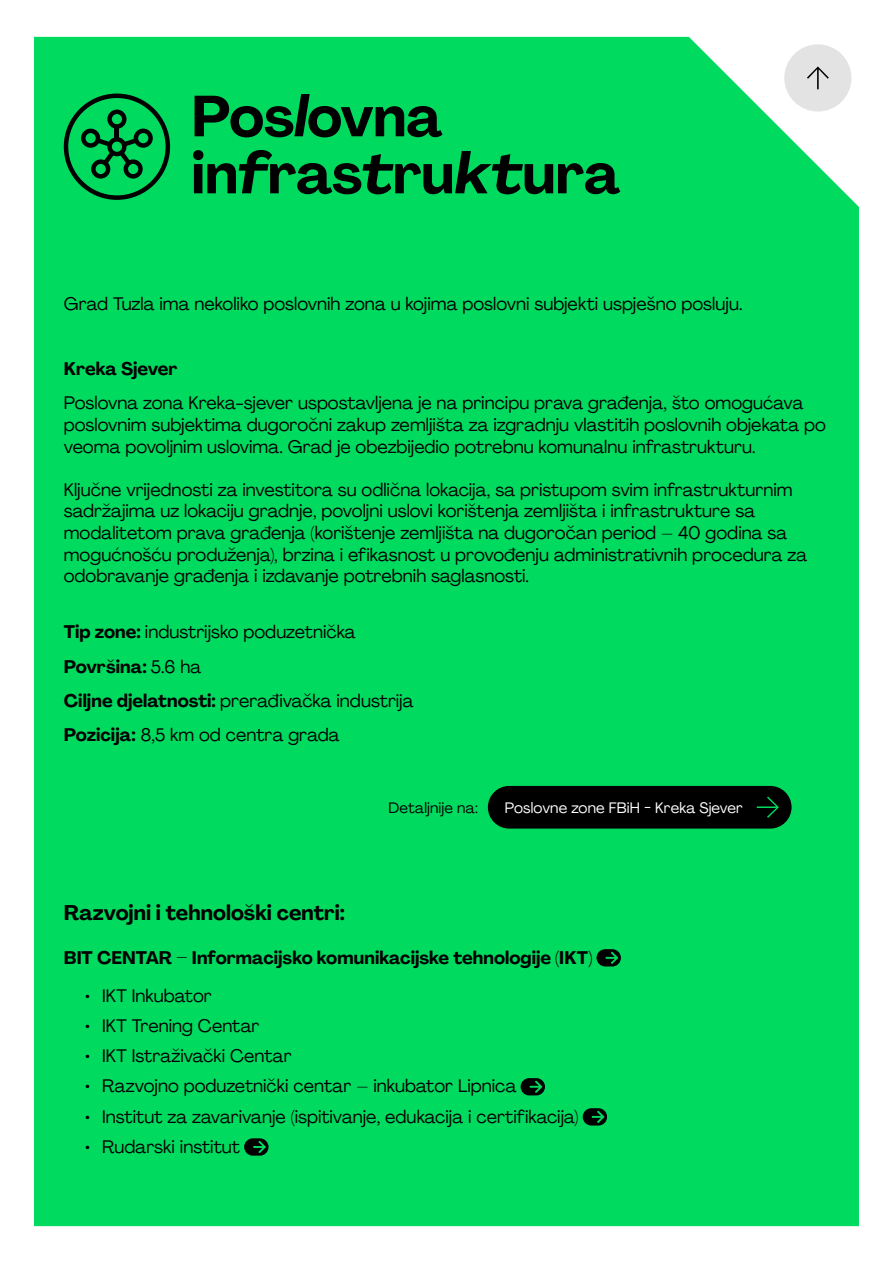
<style>
.page{position:relative;width:893px;height:1263px;background:#fff}
.page>*{position:absolute;margin:0;border:0;box-sizing:border-box;transform-origin:0 0}
.t1{font:700 57px/57px "Agrandir";letter-spacing:-.005em;color:#000}
.t2{font:700 21px "Agrandir";color:#000}
.t3{font:18px/21.6px "Agrandir";color:#000}
.t4{font:700 18px "Agrandir";letter-spacing:.005em;color:#000}
.t5{font:15px "Agrandir";letter-spacing:.01em;color:#fff}
.t6{font:15px "Agrandir";letter-spacing:.01em;color:#000}
.s1{font-style:italic}
.s2{font-style:italic;font-stretch:expanded}
.s3{font-weight:700}
</style>
<div class="page">
<div style="left:34px;top:37px;width:825px;height:1189px;background:#00db60"></div>
<svg style="left:596px;top:949px;width:25px;height:17px"></svg>
<svg style="left:521px;top:1078px;width:24px;height:17px"></svg>
<svg style="left:583px;top:1108px;width:24px;height:17px"></svg>
<svg style="left:244px;top:1138px;width:25px;height:18px"></svg>
<div style="left:488px;top:786px;width:304px;height:42px;background:#000;border-radius:21px"></div>
<svg style="left:757px;top:797px;width:22px;height:21px"></svg>
<svg style="left:64px;top:94px;width:106px;height:106px;background:#00a347"></svg>
<div style="left:784px;top:44px;width:67px;height:68px;background:#e3e3e3;border-radius:50%"></div>
<svg style="left:807px;top:67px;width:22px;height:22px"></svg>
<h1 class="t1" style="left:191px;top:88px;width:430px">Pos<span class="s1">l</span>ovna in<span class="s2">f</span>ras<span class="s2">t</span>ru<span class="s2">kt</span>ura</h1>
<p class="t3" style="left:64px;top:293px;width:680px">Grad Tuzla ima nekoliko poslovnih zona u kojima poslovni subjekti uspješno posluju.</p>
<p class="t4" style="left:64px;top:358px;width:115px">Kreka Sjever</p>
<p class="t3" style="left:64px;top:392px;width:763px">Poslovna zona Kreka-sjever uspostavljena je na principu prava građenja, što omogućava poslovnim subjektima dugoročni zakup zemljišta za izgradnju vlastitih poslovnih objekata po veoma povoljnim uslovima. Grad je obezbijedio potrebnu komunalnu infrastrukturu.</p>
<p class="t3" style="left:64px;top:478px;width:745px">Ključne vrijednosti za investitora su odlična lokacija, sa pristupom svim infrastrukturnim sadržajima uz lokaciju gradnje, povoljni uslovi korištenja zemljišta i infrastrukture sa modalitetom prava građenja (korištenje zemljišta na dugoročan period – 40 godina sa mogućnošću produženja), brzina i efikasnost u provođenju administrativnih procedura za odobravanje građenja i izdavanje potrebnih saglasnosti.</p>
<p class="t3" style="left:64px;top:614px;width:351px;line-height:34.3px"><span class="s3">Tip zone:</span> industrijsko poduzetnička <span class="s3">Površina:</span> 5.6 ha<br><span class="s3">Ciljne djelatnosti:</span> prerađivačka industrija <span class="s3">Pozicija:</span> 8,5 km od centra grada</p>
<p class="t6" style="left:389px;top:798px;width:91px">Detaljnije na:</p>
<p class="t5" style="left:505px;top:798px;width:240px">Poslovne zone FBiH - Kreka Sjever</p>
<p class="t2" style="left:64px;top:900px;width:283px">Razvojni i tehnološki centri:</p>
<p class="t4" style="left:64px;top:946px;width:530px">BIT CENTAR – Informacijsko komunikacijske tehnologije (IKT)</p>
<p class="t3" style="left:85px;top:985px;width:128px">• IKT Inkubator</p>
<p class="t3" style="left:85px;top:1015px;width:176px">• IKT Trening Centar</p>
<p class="t3" style="left:85px;top:1045px;width:208px">• IKT Istraživački Centar</p>
<p class="t3" style="left:85px;top:1075px;width:433px">• Razvojno poduzetnički centar – inkubator Lipnica</p>
<p class="t3" style="left:85px;top:1105px;width:495px">• Institut za zavarivanje (ispitivanje, edukacija i certifikacija)</p>
<p class="t3" style="left:85px;top:1135px;width:157px">• Rudarski institut</p>
</div>
